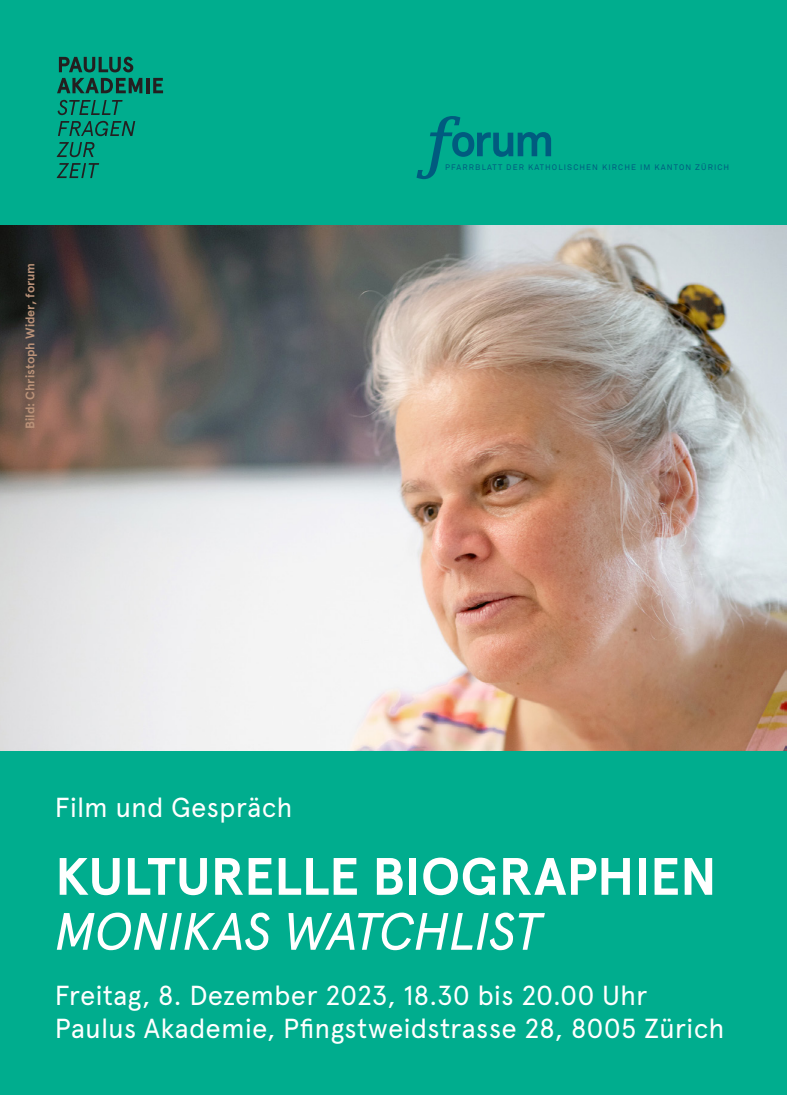
<style>
.page{position:relative;width:787px;height:1095px;background:#00ad8e}
.page>*{position:absolute;margin:0;border:0;box-sizing:border-box;transform-origin:0 0}
._01_Titel{font:700 52.5px "Apercu Pro";letter-spacing:-.005em;color:#fff}
._01_Untertitel{font:italic 52.5px "Apercu Pro";letter-spacing:-.02em;color:#fff}
._00_Standardtext{font:27.5px "Apercu Pro";color:#fff}
._01_Untertitel-2{font:27.5px "Apercu Pro";color:#fff}
._02_Zwischentitel{font:700 12.5px "Apercu Pro";letter-spacing:-.005em;color:#b99178}
.t1{font:8px "Akkurat";letter-spacing:.14em;color:#005b7f}
</style>
<div class="page">
<svg style="left:57px;top:163px;width:42px;height:15px"></svg>
<svg style="left:57px;top:142px;width:37px;height:15px"></svg>
<svg style="left:58px;top:121px;width:77px;height:15px"></svg>
<svg style="left:58px;top:100px;width:65px;height:15px"></svg>
<svg style="left:153px;top:78px;width:10px;height:15px"></svg>
<hr style="left:146px;top:78px;width:3px;height:15px;background:#231f20">
<svg style="left:57px;top:78px;width:85px;height:15px"></svg>
<svg style="left:59px;top:57px;width:74px;height:15px"></svg>
<img style="left:0;top:226px;width:787px;height:524px">
<svg style="left:416px;top:116px;width:135px;height:63px"></svg>
<p class="_02_Zwischentitel" style="left:21px;top:429px;width:167px;rotate:-90deg">Bild: Christoph Wider, forum</p>
<p class="t1" style="left:445px;top:162px;width:286px">PFARRBLATT DER KATHOLISCHEN KIRCHE IM KANTON ZÜRICH</p>
<p class="_00_Standardtext" style="left:55px;top:787px;width:239px">Film und Gespräch</p>
<p class="_01_Titel" style="left:55px;top:837px;width:663px">KULTURELLE BIOGRAPHIEN</p>
<p class="_01_Untertitel" style="left:55px;top:892px;width:488px">MONIKAS WATCHLIST</p>
<p class="_01_Untertitel-2" style="left:55px;top:975px;width:594px">Freitag, 8. Dezember 2023, 18.30 bis 20.00 Uhr</p>
<p class="_00_Standardtext" style="left:55px;top:1008px;width:671px">Paulus Akademie, Pfingstweidstrasse 28, 8005 Zürich</p>
</div>
